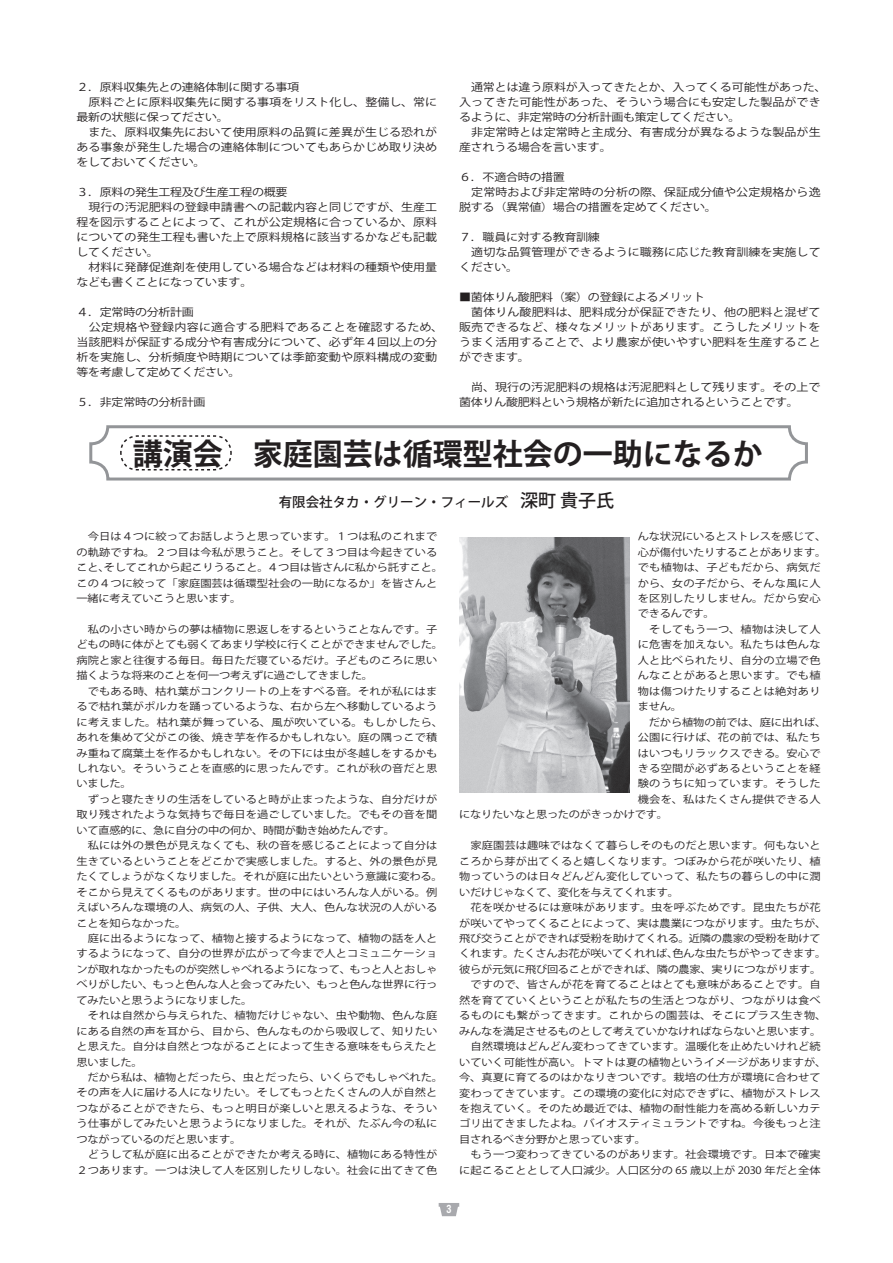
<style>
.page{position:relative;width:893px;height:1263px;background:#fff}
.page>*{position:absolute;margin:0;border:0;box-sizing:border-box;transform-origin:0 0}
.t1{font:700 30px "Koz Go Pr 6 N";color:#231f20}
.t2{font:500 13.5px "Koz Go Pr 6 N";color:#231f20}
.t3{font:11.25px "DFHS Gothic W7 WIN RKSJ H";color:#fff}
.t4{font:10.8px/15px "Koz Go Pr 6 N";letter-spacing:.005em;color:#231f20;scale:1.11 1}
.t5{font:10.8px/15px "Koz Go Pr 6 N";letter-spacing:-.025em;color:#231f20;scale:1.11 1}
.t6{font:10.2px/15.5px "Koz Go Pro";letter-spacing:.005em;color:#231f20;scale:1.11 1}
.t7{font:10.2px "Koz Go Pro";letter-spacing:-.015em;color:#231f20;scale:1.11 1}
.t8{font:10.2px "Koz Go Pro";letter-spacing:.025em;color:#231f20;scale:1.11 1}
.t9{font:10.2px "Koz Go Pro";letter-spacing:-.025em;color:#231f20;scale:1.11 1}
.s1{font-size:18px}
</style>
<div class="page">
<svg style="left:439px;top:1203px;width:20px;height:13px"></svg>
<div style="left:89px;top:425px;width:719px;height:55px;border:3px solid #939598;border-radius:17px"></div>
<svg style="left:120px;top:435px;width:112px;height:36px"></svg>
<img style="left:459px;top:537px;width:170px;height:255px">
<p class="t4" style="left:77px;top:80px;width:326px">２．原料収集先との連絡体制に関する事項<br>　原料ごとに原料収集先に関する事項をリスト化し、整備し、常に最新の状態に保ってださい。<br>　また、原料収集先において使用原料の品質に差異が生じる恐れがある事象が発生した場合の連絡体制についてもあらかじめ取り決めをしておいてください。</p>
<p class="t4" style="left:77px;top:185px;width:326px">３．原料の発生工程及び生産工程の概要<br>　現行の汚泥肥料の登録申請書への記載内容と同じですが、生産工程を図示することによって、これが公定規格に合っているか、原料についての発生工程も書いた上で原料規格に該当するかなども記載してください。<br>　材料に発酵促進剤を使用している場合などは材料の種類や使用量なども書くことになっています。</p>
<p class="t4" style="left:77px;top:305px;width:332px">４．定常時の分析計画<br>　公定規格や登録内容に適合する肥料であることを確認するため、当該肥料が保証する成分や有害成分について、必ず年４回以上の分析を実施し、分析頻度や時期については季節変動や原料構成の変動等を考慮して定めてください。</p>
<p class="t5" style="left:77px;top:395px;width:118px">５．非定常時の分析計画</p>
<p class="t4" style="left:459px;top:80px;width:332px">　通常とは違う原料が入ってきたとか、入ってくる可能性があった、入ってきた可能性があった、そういう場合にも安定した製品ができるように、非定常時の分析計画も策定してください。<br>　非定常時とは定常時と主成分、有害成分が異なるような製品が生産されうる場合を言います。</p>
<p class="t4" style="left:459px;top:170px;width:327px">６．不適合時の措置<br>　定常時および非定常時の分析の際、保証成分値や公定規格から逸脱する（異常値）場合の措置を定めてください。</p>
<p class="t4" style="left:459px;top:230px;width:327px">７．職員に対する教育訓練<br>　適切な品質管理ができるように職務に応じた教育訓練を実施してください。</p>
<p class="t4" style="left:459px;top:290px;width:327px">■菌体りん酸肥料（案）の登録によるメリット<br>　菌体りん酸肥料は、肥料成分が保証できたり、他の肥料と混ぜて販売できるなど、様々なメリットがあります。こうしたメリットをうまく活用することで、より農家が使いやすい肥料を生産することができます。</p>
<p class="t5" style="left:459px;top:380px;width:327px">　尚、現行の汚泥肥料の規格は汚泥肥料として残ります。その上で菌体りん酸肥料という規格が新たに追加されるということです。　</p>
<h1 class="t1" style="left:133px;top:437px;width:632px">講演会　家庭園芸は循環型社会の一助になるか</h1>
<h2 class="t2" style="left:279px;top:494px;width:337px">有限会社タカ・グリーン・フィールズ <span class="s1">深町 貴子氏</span></h2>
<p class="t6" style="left:77px;top:529px;width:332px">　今日は４つに絞ってお話しようと思っています。１つは私のこれまでの軌跡ですね。２つ目は今私が思うこと。そして３つ目は今起きていること、そしてこれから起こりうること。４つ目は皆さんに私から託すこと。この４つに絞って「家庭園芸は循環型社会の一助になるか」を皆さんと一緒に考えていこうと思います。</p>
<p class="t6" style="left:77px;top:622px;width:332px">　私の小さい時からの夢は植物に恩返しをするということなんです。子どもの時に体がとても弱くてあまり学校に行くことができませんでした。病院と家と往復する毎日。毎日ただ寝ているだけ。子どものころに思い描くような将来のことを何一つ考えずに過ごしてきました。<br>　でもある時、枯れ葉がコンクリートの上をすべる音。それが私にはまるで枯れ葉がポルカを踊っているような、右から左へ移動しているように考えました。枯れ葉が舞っている、風が吹いている。もしかしたら、あれを集めて父がこの後、焼き芋を作るかもしれない。庭の隅っこで積み重ねて腐葉土を作るかもしれない。その下には虫が冬越しをするかもしれない。そういうことを直感的に思ったんです。これが秋の音だと思いました。<br>　ずっと寝たきりの生活をしていると時が止まったような、自分だけが取り残されたような気持ちで毎日を過ごしていました。でもその音を聞いて直感的に、急に自分の中の何か、時間が動き始めたんです。<br>　私には外の景色が見えなくても、秋の音を感じることによって自分は生きているということをどこかで実感しました。すると、外の景色が見たくてしょうがなくなりました。それが庭に出たいという意識に変わる。そこから見えてくるものがあります。世の中にはいろんな人がいる。例えばいろんな環境の人、病気の人、子供、大人、色んな状況の人がいることを知らなかった。<br>　庭に出るようになって、植物と接するようになって、植物の話を人とするようになって、自分の世界が広がって今まで人とコミュニケーションが取れなかったものが突然しゃべれるようになって、もっと人とおしゃべりがしたい、もっと色んな人と会ってみたい、もっと色んな世界に行ってみたいと思うようになりました。<br>　それは自然から与えられた、植物だけじゃない、虫や動物、色んな庭にある自然の声を耳から、目から、色んなものから吸収して、知りたいと思えた。自分は自然とつながることによって生きる意味をもらえたと思いました。<br>　だから私は、植物とだったら、虫とだったら、いくらでもしゃべれた。その声を人に届ける人になりたい。そしてもっとたくさんの人が自然とつながることができたら、もっと明日が楽しいと思えるような、そういう仕事がしてみたいと思うようになりました。それが、たぶん今の私につながっているのだと思います。<br>　どうして私が庭に出ることができたか考える時に、植物にある特性が２つあります。一つは決して人を区別したりしない。社会に出てきて色</p>
<p class="t7" style="left:638px;top:530px;width:171px">んな状況にいるとストレスを感じて、</p>
<p class="t7" style="left:638px;top:545px;width:171px">心が傷付いたりすることがあります。</p>
<p class="t8" style="left:638px;top:561px;width:166px">でも植物は、子どもだから、病気だ</p>
<p class="t8" style="left:638px;top:576px;width:166px">から、女の子だから、そんな風に人</p>
<p class="t6" style="left:638px;top:591px;width:166px">を区別したりしません。だから安心</p>
<p class="t6" style="left:638px;top:606px;width:71px">できるんです。</p>
<p class="t6" style="left:638px;top:622px;width:166px">　そしてもう一つ、植物は決して人</p>
<p class="t6" style="left:638px;top:637px;width:166px">に危害を加えない。私たちは色んな</p>
<p class="t6" style="left:638px;top:653px;width:166px">人と比べられたり、自分の立場で色</p>
<p class="t6" style="left:638px;top:668px;width:166px">んなことがあると思います。でも植</p>
<p class="t6" style="left:638px;top:683px;width:166px">物は傷つけたりすることは絶対あり</p>
<p class="t6" style="left:638px;top:699px;width:41px">ません。</p>
<p class="t7" style="left:638px;top:715px;width:171px">　だから植物の前では、庭に出れば、</p>
<p class="t8" style="left:638px;top:731px;width:166px">公園に行けば、花の前では、私たち</p>
<p class="t6" style="left:638px;top:745px;width:166px">はいつもリラックスできる。安心で</p>
<p class="t6" style="left:638px;top:761px;width:166px">きる空間が必ずあるということを経</p>
<p class="t6" style="left:638px;top:776px;width:166px">験のうちに知っています。そうした</p>
<p class="t6" style="left:638px;top:792px;width:166px">機会を、私はたくさん提供できる人</p>
<p class="t9" style="left:459px;top:808px;width:190px">になりたいなと思ったのがきっかけです。</p>
<p class="t6" style="left:459px;top:838px;width:332px">　家庭園芸は趣味ではなくて暮らしそのものだと思います。何もないところから芽が出てくると嬉しくなります。つぼみから花が咲いたり、植物っていうのは日々どんどん変化していって、私たちの暮らしの中に潤いだけじゃなくて、変化を与えてくれます。<br>　花を咲かせるには意味があります。虫を呼ぶためです。昆虫たちが花が咲いてやってくることによって、実は農業につながります。虫たちが、飛び交うことができれば受粉を助けてくれる。近隣の農家の受粉を助けてくれます。たくさんお花が咲いてくれれば、色んな虫たちがやってきます。彼らが元気に飛び回ることができれば、隣の農家、実りにつながります。　ですので、皆さんが花を育てることはとても意味があることです。自然を育てていくということが私たちの生活とつながり、つながりは食べるものにも繋がってきます。これからの園芸は、そこにプラス生き物、みんなを満足させるものとして考えていかなければならないと思います。　自然環境はどんどん変わってきています。温暖化を止めたいけれど続いていく可能性が高い。トマトは夏の植物というイメージがありますが、今、真夏に育てるのはかなりきついです。栽培の仕方が環境に合わせて変わってきています。この環境の変化に対応できずに、植物がストレスを抱えていく。そのため最近では、植物の耐性能力を高める新しいカテゴリ出てきましたよね。バイオスティミュラントですね。今後もっと注目されるべき分野かと思っています。<br>　もう一つ変わってきているのがあります。社会環境です。日本で確実に起こることとして人口減少。人口区分の 65 歳以上が 2030 年だと全体</p>
<p class="t3" style="left:446px;top:1203px;width:7px">3</p>
</div>
